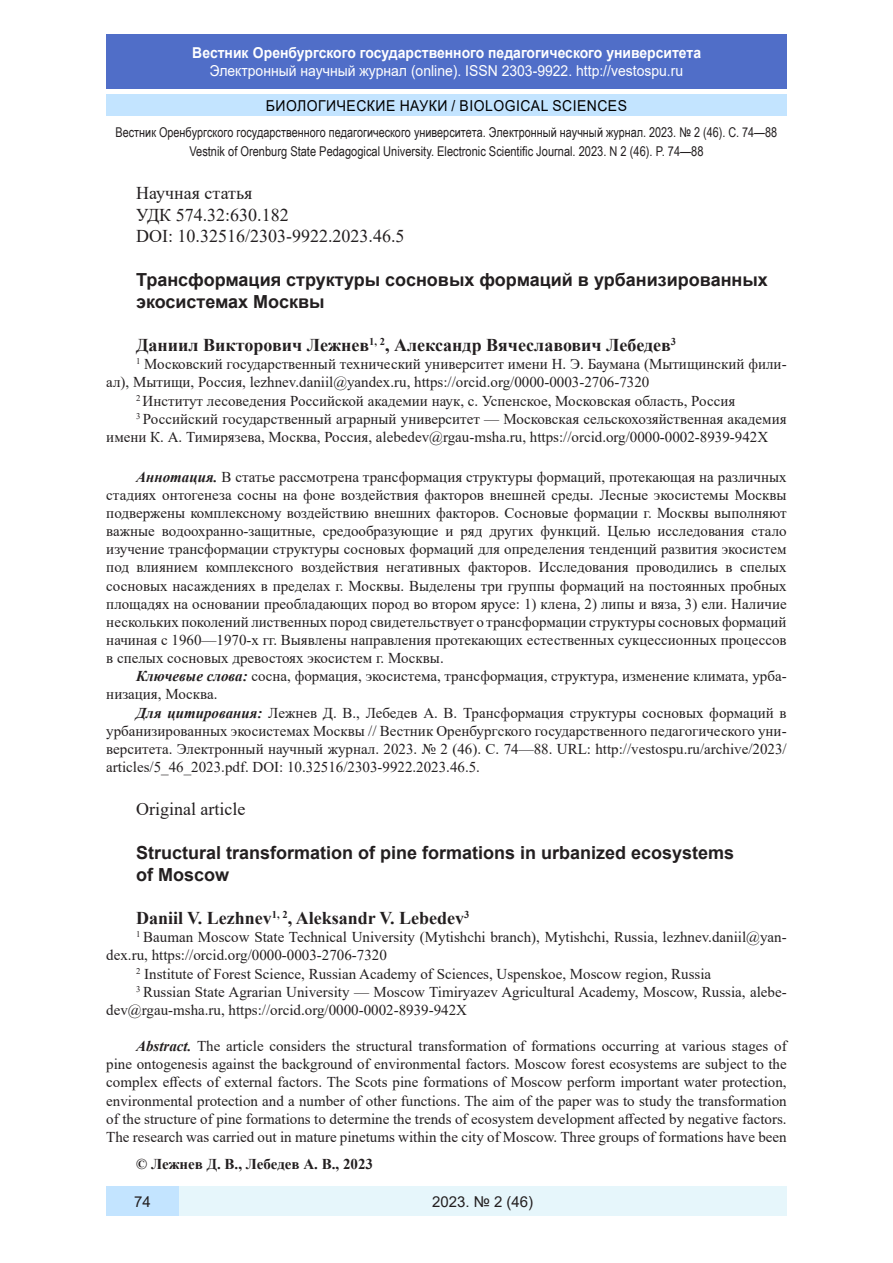
<style>
.page{position:relative;width:893px;height:1263px;background:#fff}
.page>*{position:absolute;margin:0;border:0;box-sizing:border-box;transform-origin:0 0}
.Заголовок_2{font:700 18px/21.8px "Arial";color:#231f20}
.Заголовок_2-2{font:700 18px "Times New Roman";color:#231f20}
.Стиль2{font:18px "Times New Roman";color:#231f20}
.литература{font:15px/18.1px "Times New Roman";color:#231f20}
.t1{font:15px "Arial";color:#fff;scale:.93 1}
.t2{font:700 15px "Arial";color:#fff;scale:.93 1}
.t3{font:15px "Arial";letter-spacing:.035em;color:#000;scale:.93 1}
.Стиль2-2{font:700 15px "Times New Roman";color:#231f20}
.t4{font:15px "Arial";color:#231f20}
.литература-2{font:13.5px "Arial Narrow";color:#231f20}
.s1{font-weight:700;font-style:italic}
</style>
<div class="page">
<div style="left:106px;top:34px;width:681px;height:55px;background:#506ec8"></div>
<div style="left:106px;top:95px;width:681px;height:21px;background:#c3e4ff"></div>
<div style="left:179px;top:1186px;width:608px;height:30px;background:#e6f6fb"></div>
<div style="left:106px;top:1186px;width:73px;height:30px;background:#c3e4ff"></div>
<p class="t2" style="left:192px;top:42px;width:549px">Вестник Оренбургского государственного педагогического университета</p>
<p class="t1" style="left:210px;top:60px;width:511px">Электронный научный журнал (online). ISSN 2303-9922. http://vestospu.ru</p>
<p class="t3" style="left:266px;top:95px;width:390px">БИОЛОГИЧЕСКИЕ НАУКИ / BIOLOGICAL SCIENCES</p>
<p class="литература-2" style="left:116px;top:123px;width:663px">Вестник Оренбургского государственного педагогического университета. Электронный научный журнал. 2023. № 2 (46). С. 74—88</p>
<p class="литература-2" style="left:189px;top:141px;width:516px">Vestnik of Orenburg State Pedagogical University. Electronic Scientific Journal. 2023. N 2 (46). P. 74—88</p>
<p class="Стиль2" style="left:136px;top:180px;width:118px">Научная статья</p>
<p class="Стиль2" style="left:136px;top:202px;width:154px">УДК 574.32:630.182</p>
<p class="Стиль2" style="left:136px;top:224px;width:270px">DOI: 10.32516/2303-9922.2023.46.5</p>
<p class="Заголовок_2" style="left:136px;top:269px;width:633px">Трансформация структуры сосновых формаций в урбанизированных экосистемах Москвы</p>
<p class="Заголовок_2-2" style="left:136px;top:332px;width:542px">Даниил Викторович Лежнев<sup>1,</sup> <sup>2</sup>, Александр Вячеславович Лебедев<sup>3</sup></p>
<p class="литература" style="left:106px;top:355px;width:682px;text-indent:30px"><sup>1</sup> Московский государственный технический университет имени Н. Э. Баумана (Мытищинский фили&shy;ал), Мытищи, Россия, lezhnev.daniil@yandex.ru, https://orcid.org/0000-0003-2706-7320</p>
<p class="литература" style="left:136px;top:391px;width:601px"><sup>2</sup> Институт лесоведения Российской академии наук, с. Успенское, Московская область, Россия</p>
<p class="литература" style="left:106px;top:409px;width:682px;text-indent:30px"><sup>3</sup> Российский государственный аграрный университет — Московская сельскохозяйственная академия имени К. А. Тимирязева, Москва, Россия, alebedev@rgau-msha.ru, https://orcid.org/0000-0002-8939-942X</p>
<p class="литература" style="left:106px;top:467px;width:682px;text-align:justify;text-indent:30px"><span class="s1">Аннотация.</span> В статье рассмотрена трансформация структуры формаций, протекающая на различных стадиях онтогенеза сосны на фоне воздействия факторов внешней среды. Лесные экосистемы Москвы подвержены комплексному воздействию внешних факторов. Сосновые формации г. Москвы выполняют важные водоохранно-защитные, средообразующие и ряд других функций. Целью исследования стало изучение трансформации структуры сосновых формаций для определения тенденций развития экосистем под влиянием комплексного воздействия негативных факторов. Исследования проводились в спелых сосновых насаждениях в пределах г. Москвы. Выделены три группы формаций на постоянных пробных площадях на основании преобладающих пород во втором ярусе: 1) клена, 2) липы и вяза, 3) ели. Наличие нескольких поколений лиственных пород свидетельствует о трансформации структуры сосновых формаций начиная c 1960—1970-х гг. Выявлены направления протекающих естественных сукцессионных процессов в спелых сосновых древостоях экосистем г. Москвы.</p>
<p class="литература" style="left:106px;top:667px;width:682px;text-indent:30px"><span class="s1">Ключевые слова:</span> сосна, формация, экосистема, трансформация, структура, изменение климата, урба&shy;низация, Москва.</p>
<p class="литература" style="left:106px;top:703px;width:682px;text-align:justify;text-indent:30px"><span class="s1">Для цитирования:</span> Лежнев Д. В., Лебедев А. В. Трансформация структуры сосновых формаций в урбанизированных экосистемах Москвы // Вестник Оренбургского государственного педагогического уни&shy;верситета. Электронный научный журнал. 2023. № 2 (46). С. 74—88. URL: http://vestospu.ru/archive/2023/ articles/5_46_2023.pdf. DOI: 10.32516/2303-9922.2023.46.5.</p>
<p class="Стиль2" style="left:136px;top:797px;width:111px">Original article</p>
<p class="Заголовок_2" style="left:136px;top:842px;width:600px">Structural transformation of pine formations in urbanized ecosystems</p>
<p class="Заголовок_2" style="left:136px;top:864px;width:95px">of Moscow</p>
<p class="Заголовок_2-2" style="left:136px;top:905px;width:335px">Daniil V. Lezhnev<sup>1,</sup> <sup>2</sup>, Aleksandr V. Lebedev<sup>3</sup></p>
<p class="литература" style="left:106px;top:928px;width:682px;text-indent:30px"><sup>1</sup> Bauman Moscow State Technical University (Mytishchi branch), Mytishchi, Russia, lezhnev.daniil@yan&shy;dex.ru, https://orcid.org/0000-0003-2706-7320</p>
<p class="литература" style="left:136px;top:964px;width:577px"><sup>2</sup> Institute of Forest Science, Russian Academy of Sciences, Uspenskoe, Moscow region, Russia</p>
<p class="литература" style="left:106px;top:982px;width:682px;text-indent:30px"><sup>3</sup> Russian State Agrarian University — Moscow Timiryazev Agricultural Academy, Moscow, Russia, alebe&shy;dev@rgau-msha.ru, https://orcid.org/0000-0002-8939-942X</p>
<p class="литература" style="left:106px;top:1036px;width:682px;text-align:justify;text-indent:30px"><span class="s1">Abstract.</span> The article considers the structural transformation of formations occurring at various stages of pine ontogenesis against the background of environmental factors. Moscow forest ecosystems are subject to the complex effects of external factors. The Scots pine formations of Moscow perform important water protection, environmental protection and a number of other functions. The aim of the paper was to study the transformation of the structure of pine formations to determine the trends of ecosystem development affected by negative factors.<br>The research was carried out in mature pinetums within the city of Moscow. Three groups of formations have been</p>
<p class="Стиль2-2" style="left:136px;top:1153px;width:238px">© Лежнев Д. В., Лебедев А. В., 2023</p>
<p class="t4" style="left:134px;top:1191px;width:18px">74</p>
<p class="t4" style="left:432px;top:1192px;width:103px">2023. № 2 (46)</p>
</div>
